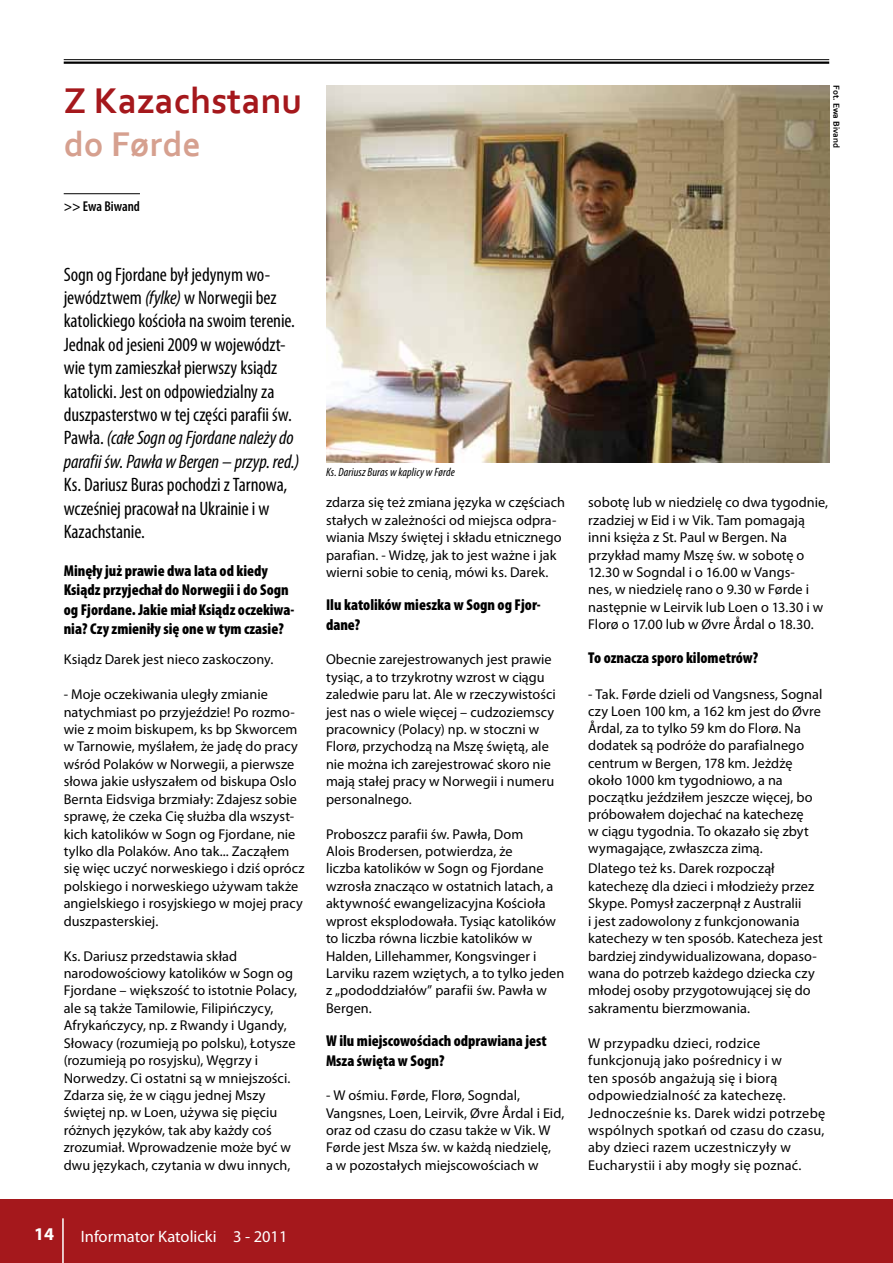
<style>
.page{position:relative;width:893px;height:1263px;background:#fff}
.page>*{position:absolute;margin:0;border:0;box-sizing:border-box;transform-origin:0 0}
.t1{font:700 37.5px "Corbel";color:#a5181c}
.t2{font:700 36px "Corbel";color:#d6a08f}
.t3{font:condensed 19.5px/23.4px "Myriad Pro";letter-spacing:-.005em;color:#000}
.t4{font:700 18px "Myriad Pro";color:#fff}
.t5{font:16.5px "Myriad Pro";color:#fff}
.t6{font:900 condensed 15.75px/19.5px "Myriad Pro";color:#000}
.t7{font:14.25px/17.4px "Myriad Pro";letter-spacing:.005em;color:#000}
.t8{font:600 condensed 14.25px "Myriad Pro";color:#000}
.t9{font:italic condensed 12px "Myriad Pro";letter-spacing:.01em;color:#000}
.t10{font:700 9px "Corbel";color:#000}
.s1{font-style:italic}
</style>
<div class="page">
<div style="left:0;top:1199px;width:893px;height:64px;background:#a5181c"></div>
<hr style="left:64px;top:193px;width:76px;height:1px;background:#000">
<img style="left:326px;top:85px;width:503px;height:377px">
<hr style="left:62px;top:1218px;width:2px;height:45px;background:#fff">
<hr style="left:64px;top:59px;width:765px;height:1px;background:#000">
<hr style="left:64px;top:62px;width:765px;height:2px;background:#000">
<h1 class="t1" style="left:64px;top:77px;width:240px">Z Kazachstanu</h1>
<h2 class="t2" style="left:64px;top:122px;width:139px">do Førde</h2>
<p class="t8" style="left:64px;top:198px;width:78px">&gt;&gt; Ewa Biwand</p>
<p class="t3" style="left:64px;top:262px;width:237px">Sogn og Fjordane był jedynym wo&shy;jewództwem <span class="s1">(fylke)</span> w Norwegii bez katolickiego kościoła na swoim terenie.<br>Jednak od jesieni 2009 w województ&shy;wie tym zamieszkał pierwszy ksiądz katolicki. Jest on odpowiedzialny za duszpasterstwo w tej części parafii św.<br>Pawła. <span class="s1">(całe Sogn og Fjordane należy do parafii św. Pawła w Bergen – przyp. red.)</span></p>
<h3 class="t3" style="left:64px;top:473px;width:225px">Ks. Dariusz Buras pochodzi z Tarnowa, wcześniej pracował na Ukrainie i w<br>Kazachstanie.</h3>
<p class="t6" style="left:64px;top:561px;width:232px">Minęły już prawie dwa lata od kiedy Ksiądz przyjechał do Norwegii i do Sogn og Fjordane. Jakie miał Ksiądz oczekiwa&shy;nia? Czy zmieniły się one w tym czasie?</p>
<p class="t7" style="left:64px;top:650px;width:211px">Ksiądz Darek jest nieco zaskoczony.</p>
<p class="t7" style="left:64px;top:685px;width:243px">- Moje oczekiwania uległy zmianie natychmiast po przyjeździe! Po rozmo&shy;wie z moim biskupem, ks bp Skworcem w Tarnowie, myślałem, że jadę do pracy wśród Polaków w Norwegii, a pierwsze słowa jakie usłyszałem od biskupa Oslo Bernta Eidsviga brzmiały: Zdajesz sobie sprawę, że czeka Cię służba dla wszyst&shy;kich katolików w Sogn og Fjordane, nie tylko dla Polaków. Ano tak... Zacząłem się więc uczyć norweskiego i dziś oprócz polskiego i norweskiego używam także angielskiego i rosyjskiego w mojej pracy duszpasterskiej.</p>
<p class="t7" style="left:64px;top:947px;width:235px">Ks. Dariusz przedstawia skład narodowościowy katolików w Sogn og Fjordane – większość to istotnie Polacy, ale są także Tamilowie, Filipińczycy, Afrykańczycy, np. z Rwandy i Ugandy, Słowacy (rozumieją po polsku), Łotysze (rozumieją po rosyjsku), Węgrzy i Norwedzy. Ci ostatni są w mniejszości.<br>Zdarza się, że w ciągu jednej Mszy świętej np. w Loen, używa się pięciu różnych języków, tak aby każdy coś zrozumiał. Wprowadzenie może być w dwu językach, czytania w dwu innych,</p>
<p class="t9" style="left:326px;top:464px;width:130px">Ks. Dariusz Buras w kaplicy w Førde</p>
<p class="t7" style="left:326px;top:494px;width:241px">zdarza się też zmiana języka w częściach stałych w zależności od miejsca odpra&shy;wiania Mszy świętej i składu etnicznego parafian. - Widzę, jak to jest ważne i jak wierni sobie to cenią, mówi ks. Darek.</p>
<p class="t6" style="left:326px;top:596px;width:216px">Ilu katolików mieszka w Sogn og Fjor&shy;dane?</p>
<p class="t7" style="left:326px;top:650px;width:231px">Obecnie zarejestrowanych jest prawie tysiąc, a to trzykrotny wzrost w ciągu zaledwie paru lat. Ale w rzeczywistości jest nas o wiele więcej – cudzoziemscy pracownicy (Polacy) np. w stoczni w Florø, przychodzą na Mszę świętą, ale nie można ich zarejestrować skoro nie mają stałej pracy w Norwegii i numeru personalnego.</p>
<p class="t7" style="left:326px;top:825px;width:240px">Proboszcz parafii św. Pawła, Dom<br>Alois Brodersen, potwierdza, że<br>liczba katolików w Sogn og Fjordane wzrosła znacząco w ostatnich latach, a aktywność ewangelizacyjna Kościoła wprost eksplodowała. Tysiąc katolików to liczba równa liczbie katolików w Halden, Lillehammer, Kongsvinger i Larviku razem wziętych, a to tylko jeden z „pododdziałów” parafii św. Pawła w Bergen.</p>
<p class="t6" style="left:326px;top:1031px;width:222px">W ilu miejscowościach odprawiana jest<br>Msza święta w Sogn?</p>
<p class="t7" style="left:326px;top:1086px;width:240px">- W ośmiu. Førde, Florø, Sogndal, Vangsnes, Loen, Leirvik, Øvre Årdal i Eid, oraz od czasu do czasu także w Vik. W Førde jest Msza św. w każdą niedzielę,<br>a w pozostałych miejscowościach w</p>
<p class="t4" style="left:34px;top:1222px;width:21px">14</p>
<p class="t5" style="left:81px;top:1226px;width:208px">Informator Katolicki 3 - 2011</p>
<p class="t10" style="left:842px;top:85px;width:64px;rotate:90deg">Fot. Ewa Bivand</p>
<p class="t7" style="left:588px;top:494px;width:241px">sobotę lub w niedzielę co dwa tygodnie, rzadziej w Eid i w Vik. Tam pomagają inni księża z St. Paul w Bergen. Na przykład mamy Mszę św. w sobotę o 12.30 w Sogndal i o 16.00 w Vangs-<br>nes, w niedzielę rano o 9.30 w Førde i następnie w Leirvik lub Loen o 13.30 i w Florø o 17.00 lub w Øvre Årdal o 18.30.</p>
<p class="t6" style="left:588px;top:648px;width:172px">To oznacza sporo kilometrów?</p>
<p class="t7" style="left:588px;top:685px;width:236px">- Tak. Førde dzieli od Vangsness, Sognal czy Loen 100 km, a 162 km jest do Øvre Årdal, za to tylko 59 km do Florø. Na dodatek są podróże do parafialnego centrum w Bergen, 178 km. Jeżdżę około 1000 km tygodniowo, a na początku jeździłem jeszcze więcej, bo próbowałem dojechać na katechezę<br>w ciągu tygodnia. To okazało się zbyt wymagające, zwłaszcza zimą.</p>
<p class="t7" style="left:588px;top:860px;width:236px">Dlatego też ks. Darek rozpoczął katechezę dla dzieci i młodzieży przez Skype. Pomysł zaczerpnął z Australii<br>i jest zadowolony z funkcjonowania katechezy w ten sposób. Katecheza jest bardziej zindywidualizowana, dopaso&shy;wana do potrzeb każdego dziecka czy młodej osoby przygotowującej się do sakramentu bierzmowania.</p>
<p class="t7" style="left:588px;top:1034px;width:239px">W przypadku dzieci, rodzice funkcjonują jako pośrednicy i w<br>ten sposób angażują się i biorą odpowiedzialność za katechezę.<br>Jednocześnie ks. Darek widzi potrzebę wspólnych spotkań od czasu do czasu, aby dzieci razem uczestniczyły w Eucharystii i aby mogły się poznać.</p>
</div>
